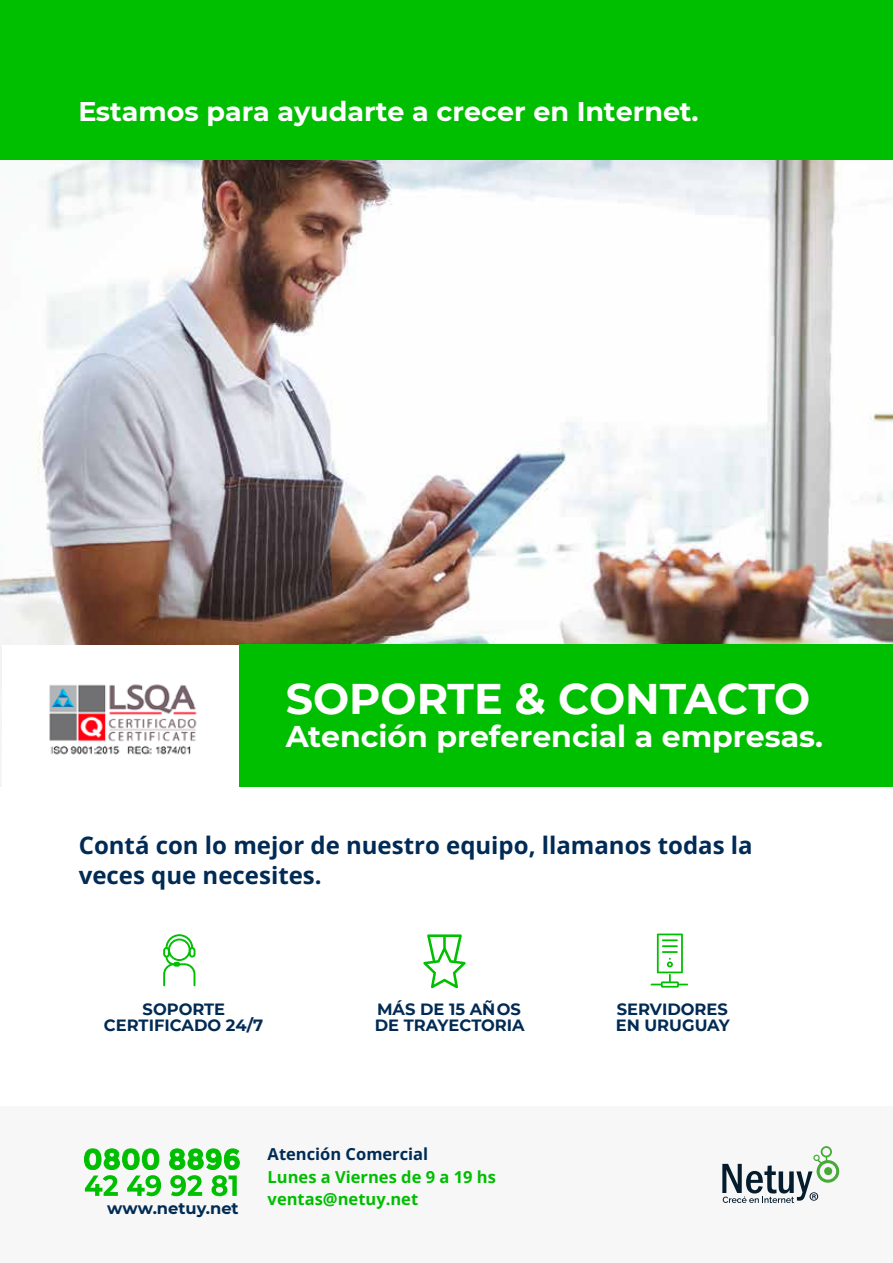
<style>
.page{position:relative;width:893px;height:1263px;background:#fff}
.page>*{position:absolute;margin:0;border:0;box-sizing:border-box;transform-origin:0 0}
.t1{font:700 42.9px "Montserrat";color:#fff}
.t2{font:700 30px "Montserrat";color:#fff}
.t3{font:700 27px "Montserrat";color:#fff}
.t4{font:24px/30px "Open Sans";color:#002b54}
.t5{font:16.5px/22.5px "Open Sans";color:#00be00}
.t6{font:16.5px "Open Sans";color:#002b54}
.t7{font:700 16.35px/16.4px "Montserrat";color:#002b54}
</style>
<div class="page">
<img style="left:0;top:159px;width:893px;height:628px">
<div style="left:2px;top:645px;width:241px;height:157px;background:#fff"></div>
<div style="left:239px;top:644px;width:654px;height:143px;background:#00be00"></div>
<div style="left:0;top:0;width:893px;height:159px;background:#00be00"></div>
<div style="left:0;top:1106px;width:893px;height:157px;background:#f7f7f8"></div>
<svg style="left:163px;top:934px;width:32px;height:52px"></svg>
<svg style="left:423px;top:934px;width:43px;height:55px"></svg>
<svg style="left:651px;top:933px;width:37px;height:54px"></svg>
<svg style="left:84px;top:1148px;width:77px;height:48px"></svg>
<svg style="left:169px;top:1148px;width:71px;height:48px"></svg>
<svg style="left:722px;top:1146px;width:117px;height:57px"></svg>
<img style="left:49px;top:684px;width:148px;height:71px">
<h3 class="t3" style="left:78px;top:92px;width:622px">Estamos para ayudarte a crecer en Internet.</h3>
<h1 class="t1" style="left:286px;top:668px;width:526px">SOPORTE &amp; CONTACTO</h1>
<h2 class="t2" style="left:286px;top:714px;width:539px">Atención preferencial a empresas.</h2>
<h3 class="t4" style="left:79px;top:830px;width:675px">Contá con lo mejor de nuestro equipo, llamanos todas la veces que necesites.</h3>
<p class="t7" style="left:375px;top:1000px;width:151px">MÁS DE 15 AÑOS<br>DE TRAYECTORIA</p>
<p class="t7" style="left:104px;top:1000px;width:161px;text-align:center">SOPORTE<br>CERTIFICADO 24/7</p>
<p class="t7" style="left:616px;top:1000px;width:116px">SERVIDORES<br>EN URUGUAY</p>
<p class="t7" style="left:107px;top:1200px;width:133px">www.netuy.net</p>
<p class="t6" style="left:268px;top:1143px;width:162px">Atención Comercial</p>
<p class="t5" style="left:268px;top:1165px;width:230px">Lunes a Viernes de 9 a 19 hs ventas@netuy.net</p>
</div>
